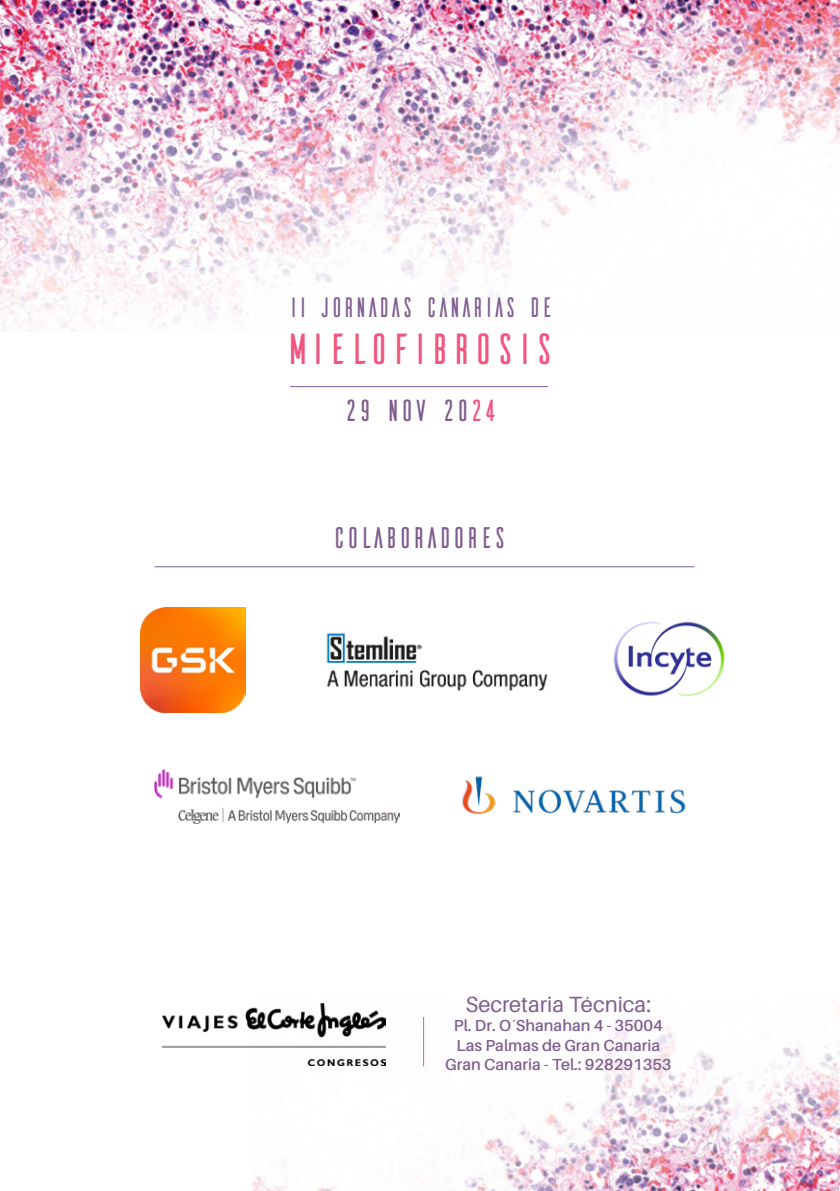
<style>
.page{position:relative;width:840px;height:1191px;background:#fff}
.page>*{position:absolute;margin:0;border:0;box-sizing:border-box;transform-origin:0 0}
.t1{font:43.6px "Ailerons";letter-spacing:-.1em;color:#f0567f}
.t2{font:30.4px "Ailerons";letter-spacing:-.14em;color:#7f5e8f}
.t3{font:29.8px "Ailerons";letter-spacing:-.14em;color:#7f5e8f}
.t4{font:28px "Ailerons";letter-spacing:-.14em;color:#7f5e8f;scale:.94 1}
.t5{font:22px "Aileron";color:#7f5e8f}
.t6{font:600 16px/19.2px "Aileron";color:#7f5e8f;text-align:center}
.s1{color:#f0567f}
</style>
<div class="page">
<img style="left:0;top:0;width:839px;height:332px">
<hr style="left:290px;top:386px;width:257px;height:1px;background:#7f5e8f">
<img style="left:252px;top:1017px;width:587px;height:174px">
<img style="left:140px;top:607px;width:105px;height:105px">
<img style="left:613px;top:621px;width:112px;height:76px">
<img style="left:462px;top:776px;width:224px;height:38px">
<hr style="left:154px;top:566px;width:540px;height:1px;background:#7f5e8f">
<img style="left:154px;top:770px;width:245px;height:53px">
<img style="left:326px;top:632px;width:222px;height:59px">
<img style="left:163px;top:1003px;width:222px;height:62px">
<hr style="left:423px;top:1017px;width:1px;height:49px;background:#f0567f">
<p class="t4" style="left:287px;top:294px;width:286px">II JORNADAS CANARIAS DE</p>
<p class="t1" style="left:284px;top:328px;width:274px">MIELOFIBROSIS</p>
<p class="t2" style="left:342px;top:396px;width:159px">29 NOV 20<span class="s1">24</span></p>
<p class="t3" style="left:330px;top:523px;width:180px">COLABORADORES</p>
<p class="t5" style="left:465px;top:992px;width:187px">Secretaria Técnica:</p>
<p class="t6" style="left:453px;top:1016px;width:210px">Pl. Dr. O´Shanahan 4 - 35004</p>
<p class="t6" style="left:445px;top:1035px;width:228px">Las Palmas de Gran Canaria<br>Gran Canaria - Tel.: 928291353</p>
</div>
